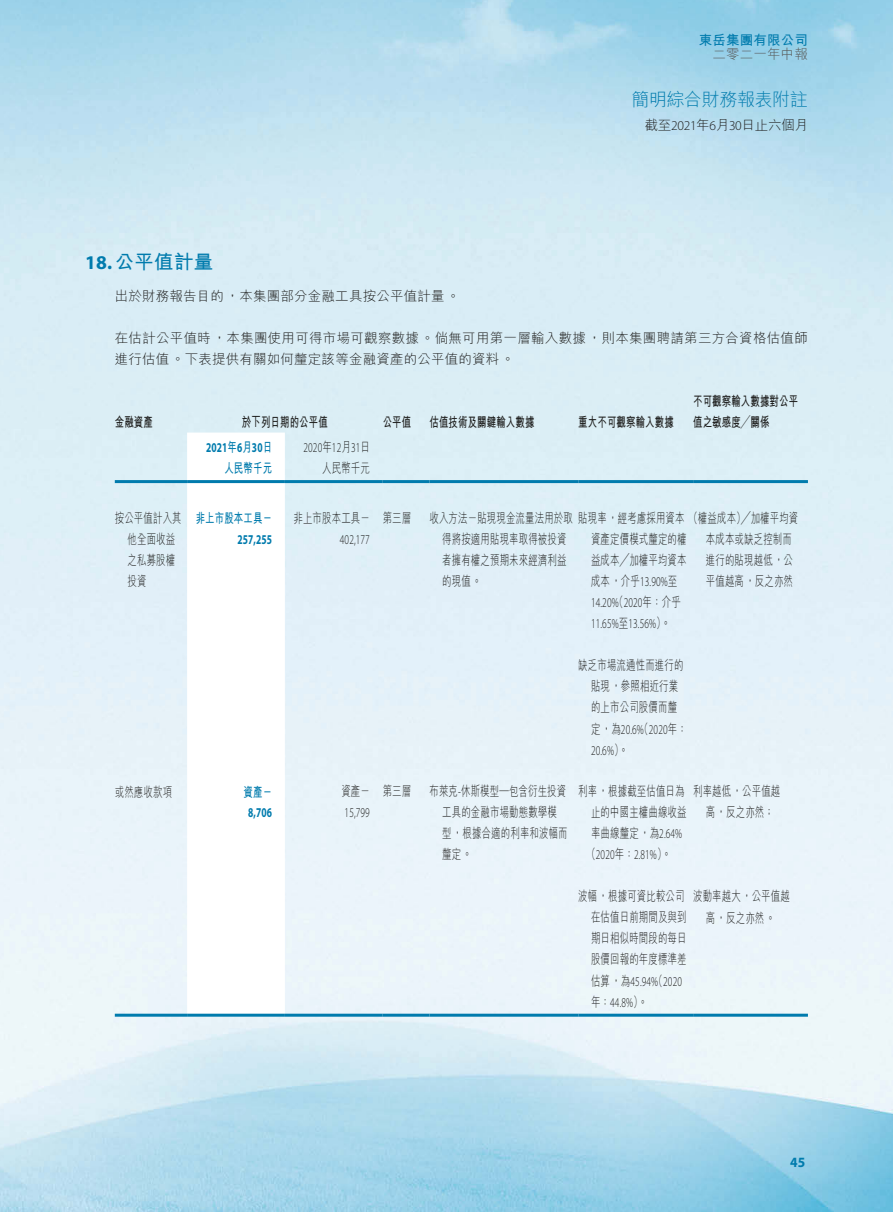
<style>
.page{position:relative;width:893px;height:1212px;background:#fff}
.page>*{position:absolute;margin:0;border:0;box-sizing:border-box;transform-origin:0 0}
.t1{font:700 19.5px "M Hei HK";letter-spacing:.01em;color:#007bad}
.t2{font:300 18px "M Hei HK";letter-spacing:-.02em;color:#007bad}
.t3{font:700 14.25px "Myriad Pro";color:#007bad;scale:.95 1}
.t4{font:300 13.5px/21px "M Hei HK";letter-spacing:.015em;color:#1c1c1b;scale:.7 1}
.t5{font:300 13.5px/21px "M Hei HK";letter-spacing:.015em;color:#1c1c1b}
.t6{font:300 13.5px/21px "Myriad Pro";letter-spacing:.015em;color:#1c1c1b;scale:.7 1}
.t7{font:700 13.5px/21px "M Hei HK";letter-spacing:.01em;color:#1c1c1b;scale:.7 1}
.t8{font:700 13.5px "Myriad Pro";letter-spacing:.01em;color:#007bad;scale:.7 1}
.t9{font:700 13.5px "M Hei HK";letter-spacing:.01em;color:#007bad;scale:.7 1}
.t10{font:700 13.5px "M Hei HK";letter-spacing:.01em;color:#007bad}
.t11{font:300 13.5px "M Hei HK";letter-spacing:.015em;color:#575756}
.s1{font-family:"Myriad Pro"}
.s2{font-family:"M Hei HK"}
</style>
<div class="page">
<img style="left:0;top:0;width:893px;height:1212px">
<svg style="left:187px;top:433px;width:98px;height:581px"></svg>
<hr style="left:115px;top:480px;width:72px;height:3px;background:#007bad">
<hr style="left:187px;top:480px;width:98px;height:3px;background:#007bad">
<hr style="left:285px;top:480px;width:98px;height:3px;background:#007bad">
<hr style="left:383px;top:480px;width:46px;height:3px;background:#007bad">
<hr style="left:429px;top:480px;width:149px;height:3px;background:#007bad">
<hr style="left:578px;top:480px;width:115px;height:3px;background:#007bad">
<hr style="left:693px;top:480px;width:115px;height:3px;background:#007bad">
<hr style="left:115px;top:1014px;width:72px;height:3px;background:#007bad">
<hr style="left:187px;top:1014px;width:98px;height:3px;background:#007bad">
<hr style="left:285px;top:1014px;width:98px;height:3px;background:#007bad">
<hr style="left:383px;top:1014px;width:46px;height:3px;background:#007bad">
<hr style="left:429px;top:1014px;width:149px;height:3px;background:#007bad">
<hr style="left:578px;top:1014px;width:115px;height:3px;background:#007bad">
<hr style="left:693px;top:1014px;width:115px;height:3px;background:#007bad">
<p class="t10" style="left:699px;top:30px;width:111px">東岳集團有限公司</p>
<p class="t11" style="left:712px;top:45px;width:97px">二零二一年中報</p>
<h2 class="t2" style="left:631px;top:87px;width:178px">簡明綜合財務報表附註</h2>
<p class="t5" style="left:645px;top:114px;width:165px">截至<span class="s1">2021</span>年<span class="s1">6</span>月<span class="s1">30</span>日止六個月</p>
<h1 class="t1" style="left:85px;top:248px;width:130px"><span class="s1">18.</span> 公平值計量</h1>
<p class="t5" style="left:115px;top:285px;width:347px">出於財務報告目的，本集團部分金融工具按公平值計量。</p>
<p class="t5" style="left:115px;top:327px;width:695px">在估計公平值時，本集團使用可得市場可觀察數據。倘無可用第一層輸入數據，則本集團聘請第三方合資格估值師進行估值。下表提供有關如何釐定該等金融資產的公平值的資料。</p>
<p class="t7" style="left:115px;top:410px;width:56px">金融資產</p>
<p class="t7" style="left:242px;top:410px;width:124px">於下列日期的公平值</p>
<p class="t7" style="left:383px;top:410px;width:42px">公平值</p>
<p class="t7" style="left:429px;top:410px;width:152px">估值技術及關鍵輸入數據</p>
<p class="t7" style="left:578px;top:410px;width:138px">重大不可觀察輸入數據</p>
<p class="t8" style="left:206px;top:438px;width:96px">2021<span class="s2">年</span>6<span class="s2">月</span>30<span class="s2">日</span></p>
<p class="t6" style="left:303px;top:437px;width:96px">2020<span class="s2">年</span>12<span class="s2">月</span>31<span class="s2">日</span></p>
<p class="t9" style="left:224px;top:458px;width:70px">人民幣千元</p>
<p class="t4" style="left:322px;top:457px;width:70px">人民幣千元</p>
<p class="t7" style="left:693px;top:389px;width:152px">不可觀察輸入數據對公平值之敏感度╱關係</p>
<p class="t4" style="left:128px;top:507px;width:79px;text-indent:-13px">按公平值計入其他全面收益之私募股權投資</p>
<p class="t9" style="left:196px;top:509px;width:111px">非上市股本工具－</p>
<p class="t8" style="left:238px;top:531px;width:51px">257,255</p>
<p class="t4" style="left:293px;top:507px;width:111px">非上市股本工具－</p>
<p class="t6" style="left:340px;top:530px;width:44px">402,177</p>
<p class="t4" style="left:383px;top:507px;width:42px">第三層</p>
<p class="t4" style="left:442px;top:507px;width:510px;text-indent:-13px">收入方法－貼現現金流量法用於取貼現率，經考慮採用資本（權益成本）╱加權平均資得將按適用貼現率取得被投資<br>者擁有權之預期未來經濟利益<br>的現值。</p>
<p class="t4" style="left:591px;top:528px;width:138px;text-align:justify">資產定價模式釐定的權益成本╱加權平均資本成本，介乎<span class="s1">13.90%</span>至</p>
<p class="t6" style="left:591px;top:593px;width:130px">14.20%<span class="s2">（</span>2020<span class="s2">年：介乎<br></span>11.65%<span class="s2">至</span>13.56%<span class="s2">）。</span></p>
<p class="t4" style="left:706px;top:528px;width:126px;text-align:justify">本成本或缺乏控制而進行的貼現越低，公平值越高，反之亦然</p>
<p class="t4" style="left:578px;top:654px;width:152px;text-align:center">缺乏市場流通性而進行的貼現，參照相近行業<br>的上市公司股價而釐</p>
<p class="t6" style="left:591px;top:719px;width:138px"><span class="s2">定，為</span>20.6%<span class="s2">（</span>2020<span class="s2">年：<br></span>20.6%<span class="s2">）。</span></p>
<p class="t4" style="left:115px;top:780px;width:83px">或然應收款項</p>
<p class="t9" style="left:244px;top:782px;width:42px">資產－</p>
<p class="t8" style="left:248px;top:804px;width:36px">8,706</p>
<p class="t4" style="left:341px;top:780px;width:42px">資產－</p>
<p class="t6" style="left:345px;top:803px;width:38px">15,799</p>
<p class="t4" style="left:383px;top:780px;width:42px">第三層</p>
<p class="t4" style="left:442px;top:780px;width:181px;text-indent:-13px">布萊克<span class="s1">-</span>休斯模型—包含衍生投資工具的金融市場動態數學模型，根據合適的利率和波幅而釐定。</p>
<p class="t4" style="left:591px;top:780px;width:138px;text-indent:-13px">利率，根據截至估值日為止的中國主權曲線收益率曲線釐定，為<span class="s1">2.64%</span></p>
<p class="t4" style="left:693px;top:780px;width:126px;text-align:center">利率越低，公平值越高，反之亦然；</p>
<p class="t6" style="left:586px;top:845px;width:123px"><span class="s2">（</span>2020<span class="s2">年：</span>2.81%<span class="s2">）。</span></p>
<p class="t4" style="left:591px;top:885px;width:138px;text-indent:-13px">波幅，根據可資比較公司在估值日前期間及與到期日相似時間段的每日股價回報的年度標準差</p>
<p class="t6" style="left:591px;top:971px;width:131px"><span class="s2">估算，為</span>45.94%<span class="s2">（</span>2020<span class="s2">年：</span>44.8%<span class="s2">）。</span></p>
<p class="t4" style="left:693px;top:885px;width:140px;text-align:center">波動率越大，公平值越高，反之亦然。</p>
<p class="t3" style="left:790px;top:1153px;width:17px">45</p>
</div>
